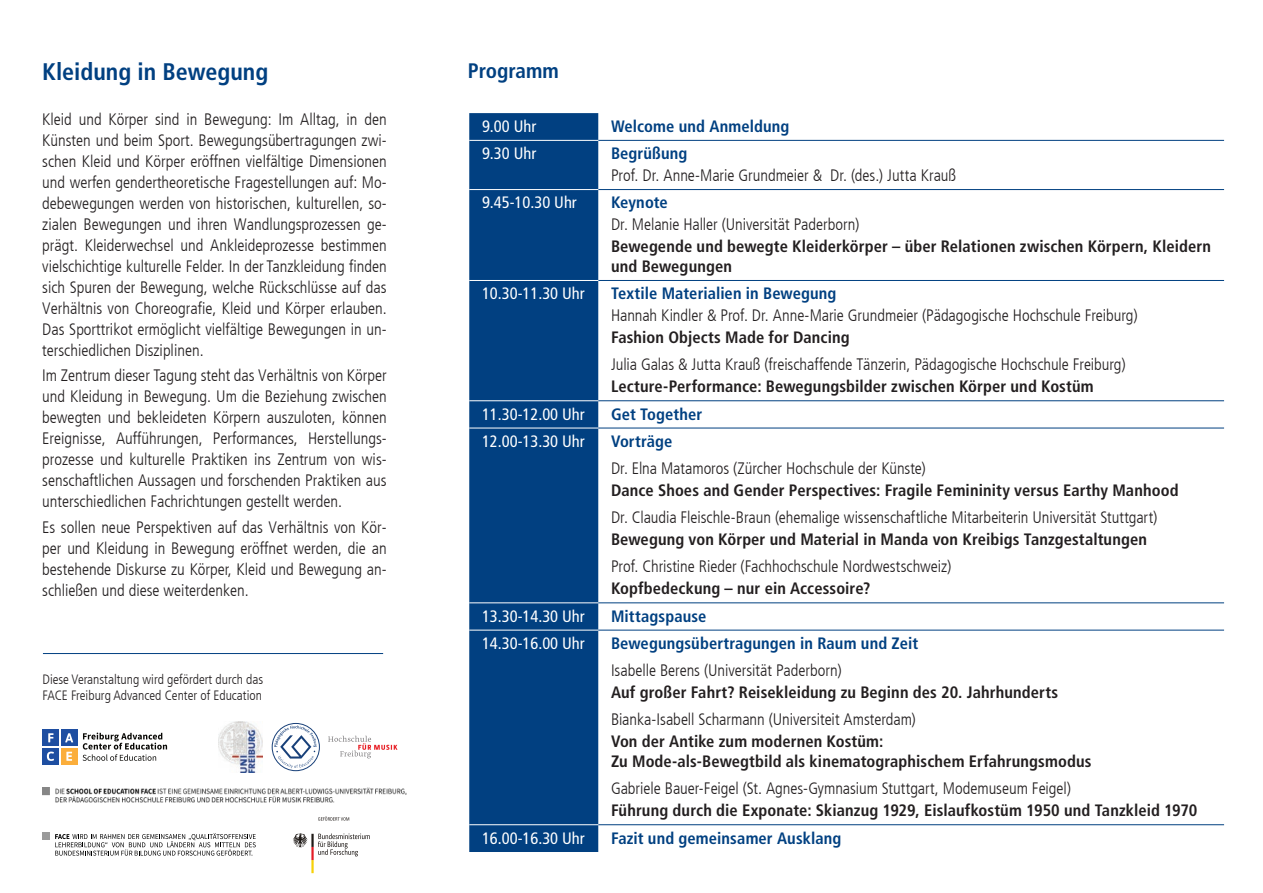
<style>
.page{position:relative;width:1263px;height:893px;background:#fff}
.page>*{position:absolute;margin:0;border:0;box-sizing:border-box;transform-origin:0 0}
.t1{font:700 condensed 24px "Frutiger LT Com";color:#014081}
.t2{font:700 condensed 21px "Frutiger LT Com";color:#014081}
.t3{font:300 condensed 16.5px/21px "Frutiger LT Com";color:#231f20;text-align:justify}
.t4{font:700 condensed 16.5px/19.8px "Frutiger LT Com";letter-spacing:.005em;color:#231f20}
.t5{font:700 condensed 16.5px "Frutiger LT Com";letter-spacing:.005em;color:#014081}
.t6{font:condensed 16.5px "Frutiger LT Com";color:#fff}
.t7{font:300 condensed 13.5px/16.2px "Frutiger LT Com";color:#231f20}
</style>
<div class="page">
<svg style="left:328px;top:736px;width:69px;height:22px"></svg>
<div style="left:272px;top:723px;width:48px;height:48px;border:1px solid #184079;border-radius:50%"></div>
<svg style="left:274px;top:725px;width:42px;height:43px"></svg>
<img style="left:219px;top:721px;width:43px;height:52px">
<div style="left:43px;top:730px;width:16px;height:16px;background:#1e4ea1"></div>
<div style="left:43px;top:748px;width:16px;height:16px;background:#1e4ea1"></div>
<div style="left:61px;top:730px;width:16px;height:16px;background:#1e4ea1"></div>
<div style="left:61px;top:748px;width:16px;height:16px;background:#fbae3b"></div>
<svg style="left:48px;top:733px;width:6px;height:9px"></svg>
<svg style="left:65px;top:733px;width:8px;height:9px"></svg>
<svg style="left:66px;top:752px;width:6px;height:9px"></svg>
<svg style="left:47px;top:752px;width:7px;height:9px"></svg>
<svg style="left:83px;top:733px;width:84px;height:28px"></svg>
<div style="left:43px;top:832px;width:7px;height:8px;background:#9a9a9a"></div>
<svg style="left:55px;top:833px;width:201px;height:23px"></svg>
<svg style="left:293px;top:833px;width:77px;height:40px"></svg>
<svg style="left:318px;top:816px;width:31px;height:5px"></svg>
<hr style="left:43px;top:653px;width:340px;height:1px;background:#014081">
<img style="left:43px;top:787px;width:363px;height:15px">
<div style="left:469px;top:113px;width:129px;height:739px;background:#014081"></div>
<hr style="left:598px;top:140px;width:626px;height:1px;background:#014081">
<hr style="left:598px;top:189px;width:626px;height:1px;background:#014081">
<hr style="left:598px;top:280px;width:626px;height:1px;background:#014081">
<hr style="left:598px;top:400px;width:626px;height:1px;background:#014081">
<hr style="left:598px;top:428px;width:626px;height:1px;background:#014081">
<hr style="left:598px;top:602px;width:626px;height:1px;background:#014081">
<hr style="left:598px;top:630px;width:626px;height:1px;background:#014081">
<hr style="left:598px;top:824px;width:626px;height:1px;background:#014081">
<hr style="left:469px;top:140px;width:129px;height:1px;background:#fff">
<hr style="left:469px;top:189px;width:129px;height:1px;background:#fff">
<hr style="left:469px;top:280px;width:129px;height:1px;background:#fff">
<hr style="left:469px;top:400px;width:129px;height:1px;background:#fff">
<hr style="left:469px;top:428px;width:129px;height:1px;background:#fff">
<hr style="left:469px;top:602px;width:129px;height:1px;background:#fff">
<hr style="left:469px;top:630px;width:129px;height:1px;background:#fff">
<hr style="left:469px;top:824px;width:129px;height:1px;background:#fff">
<h1 class="t1" style="left:42px;top:58px;width:227px">Kleidung in Bewegung</h1>
<p class="t2" style="left:468px;top:59px;width:92px">Programm</p>
<p class="t3" style="left:42px;top:109px;width:346px">Kleid und Körper sind in Bewegung: Im Alltag, in den Künsten und beim Sport. Bewegungsübertragungen zwi&shy;schen Kleid und Körper eröffnen vielfältige Dimensionen und werfen gendertheoretische Fragestellungen auf: Mo&shy;debewegungen werden von historischen, kulturellen, so&shy;zialen Bewegungen und ihren Wandlungsprozessen ge&shy;prägt. Kleiderwechsel und Ankleideprozesse bestimmen vielschichtige kulturelle Felder. In der Tanzkleidung finden sich Spuren der Bewegung, welche Rückschlüsse auf das Verhältnis von Choreografie, Kleid und Körper erlauben.<br>Das Sporttrikot ermöglicht vielfältige Bewegungen in un&shy;terschiedlichen Disziplinen.</p>
<p class="t3" style="left:42px;top:365px;width:346px">Im Zentrum dieser Tagung steht das Verhältnis von Körper und Kleidung in Bewegung. Um die Beziehung zwischen bewegten und bekleideten Körpern auszuloten, können Ereignisse, Aufführungen, Performances, Herstellungs&shy;prozesse und kulturelle Praktiken ins Zentrum von wis&shy;senschaftlichen Aussagen und forschenden Praktiken aus unterschiedlichen Fachrichtungen gestellt werden.</p>
<p class="t3" style="left:42px;top:517px;width:346px">Es sollen neue Perspektiven auf das Verhältnis von Kör&shy;per und Kleidung in Bewegung eröffnet werden, die an bestehende Diskurse zu Körper, Kleid und Bewegung an&shy;schließen und diese weiterdenken.</p>
<p class="t6" style="left:482px;top:117px;width:56px">9.00 Uhr</p>
<p class="t5" style="left:611px;top:116px;width:180px">Welcome und Anmeldung</p>
<p class="t6" style="left:482px;top:144px;width:56px">9.30 Uhr</p>
<p class="t5" style="left:611px;top:144px;width:78px">Begrüßung</p>
<p class="t3" style="left:611px;top:165px;width:347px">Prof. Dr. Anne-Marie Grundmeier &amp; Dr. (des.) Jutta Krauß</p>
<p class="t6" style="left:482px;top:193px;width:96px">9.45-10.30 Uhr</p>
<p class="t5" style="left:611px;top:193px;width:58px">Keynote</p>
<p class="t3" style="left:611px;top:214px;width:250px">Dr. Melanie Haller (Universität Paderborn)</p>
<p class="t4" style="left:611px;top:237px;width:601px">Bewegende und bewegte Kleiderkörper – über Relationen zwischen Körpern, Kleidern und Bewegungen</p>
<p class="t6" style="left:482px;top:284px;width:104px">10.30-11.30 Uhr</p>
<p class="t5" style="left:611px;top:284px;width:227px">Textile Materialien in Bewegung</p>
<p class="t3" style="left:611px;top:305px;width:528px">Hannah Kindler &amp; Prof. Dr. Anne-Marie Grundmeier (Pädagogische Hochschule Freiburg)</p>
<p class="t4" style="left:611px;top:327px;width:240px">Fashion Objects Made for Dancing</p>
<p class="t3" style="left:611px;top:354px;width:516px">Julia Galas &amp; Jutta Krauß (freischaffende Tänzerin, Pädagogische Hochschule Freiburg)</p>
<p class="t4" style="left:611px;top:377px;width:484px">Lecture-Performance: Bewegungsbilder zwischen Körper und Kostüm</p>
<p class="t6" style="left:482px;top:404px;width:104px">11.30-12.00 Uhr</p>
<p class="t5" style="left:611px;top:404px;width:93px">Get Together</p>
<p class="t6" style="left:482px;top:431px;width:104px">12.00-13.30 Uhr</p>
<p class="t5" style="left:611px;top:431px;width:63px">Vorträge</p>
<p class="t3" style="left:611px;top:458px;width:316px">Dr. Elna Matamoros (Zürcher Hochschule der Künste)</p>
<p class="t4" style="left:611px;top:480px;width:569px">Dance Shoes and Gender Perspectives: Fragile Femininity versus Earthy Manhood</p>
<p class="t3" style="left:611px;top:507px;width:548px">Dr. Claudia Fleischle-Braun (ehemalige wissenschaftliche Mitarbeiterin Universität Stuttgart)</p>
<p class="t4" style="left:611px;top:530px;width:537px">Bewegung von Körper und Material in Manda von Kreibigs Tanzgestaltungen</p>
<p class="t3" style="left:611px;top:556px;width:342px">Prof. Christine Rieder (Fachhochschule Nordwestschweiz)</p>
<p class="t4" style="left:611px;top:579px;width:261px">Kopfbedeckung – nur ein Accessoire?</p>
<p class="t6" style="left:482px;top:606px;width:104px">13.30-14.30 Uhr</p>
<p class="t5" style="left:611px;top:606px;width:97px">Mittagspause</p>
<p class="t6" style="left:482px;top:634px;width:104px">14.30-16.00 Uhr</p>
<p class="t5" style="left:611px;top:633px;width:309px">Bewegungsübertragungen in Raum und Zeit</p>
<p class="t3" style="left:611px;top:660px;width:232px">Isabelle Berens (Universität Paderborn)</p>
<p class="t4" style="left:611px;top:682px;width:449px">Auf großer Fahrt? Reisekleidung zu Beginn des 20. Jahrhunderts</p>
<p class="t3" style="left:611px;top:709px;width:306px">Bianka-Isabell Scharmann (Universiteit Amsterdam)</p>
<p class="t4" style="left:611px;top:732px;width:482px">Von der Antike zum modernen Kostüm:<br>Zu Mode-als-Bewegtbild als kinematographischem Erfahrungsmodus</p>
<p class="t3" style="left:611px;top:778px;width:462px">Gabriele Bauer-Feigel (St. Agnes-Gymnasium Stuttgart, Modemuseum Feigel)</p>
<p class="t4" style="left:611px;top:801px;width:588px">Führung durch die Exponate: Skianzug 1929, Eislaufkostüm 1950 und Tanzkleid 1970</p>
<p class="t6" style="left:482px;top:828px;width:104px">16.00-16.30 Uhr</p>
<p class="t5" style="left:611px;top:828px;width:232px">Fazit und gemeinsamer Ausklang</p>
<p class="t7" style="left:43px;top:671px;width:222px">Diese Veranstaltung wird gefördert durch das<br>FACE Freiburg Advanced Center of Education</p>
</div>
